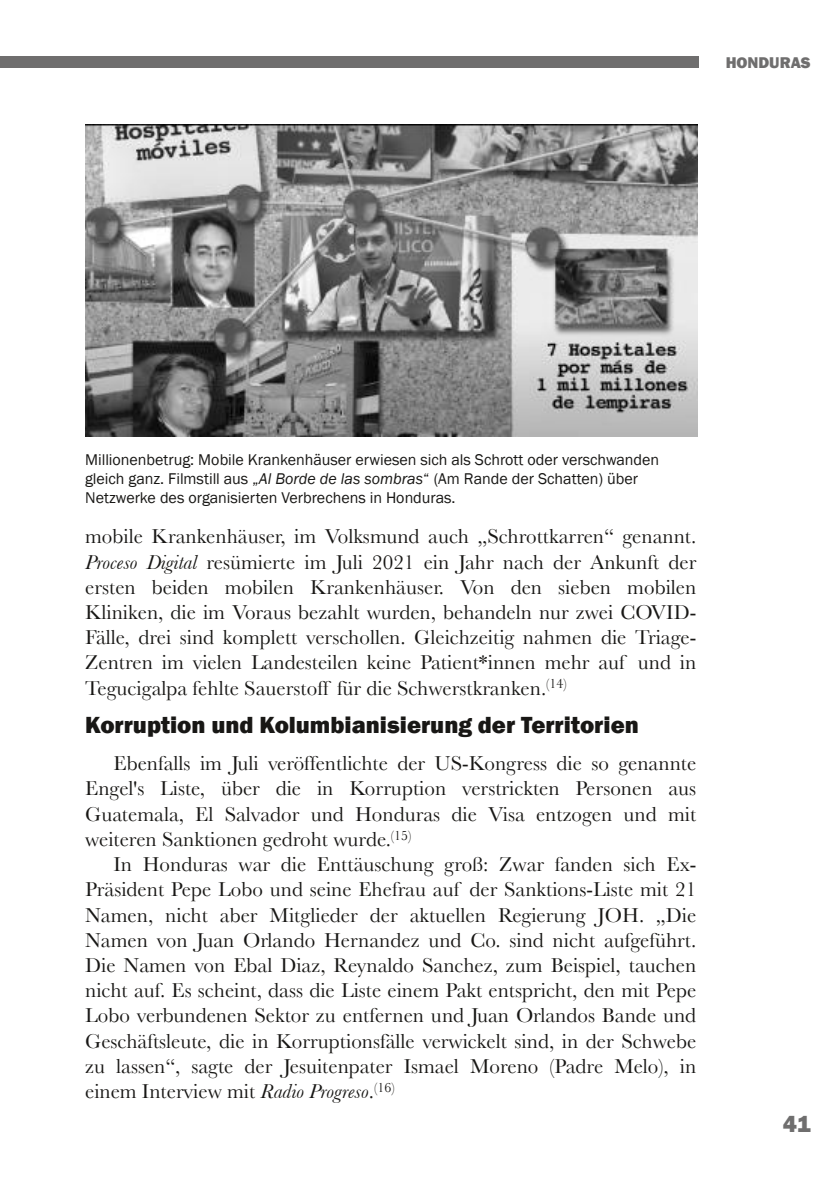
<style>
.page{position:relative;width:840px;height:1191px;background:#fff}
.page>*{position:absolute;margin:0;border:0;box-sizing:border-box;transform-origin:0 0}
.t1{font:800 24px "Franklin Gothic";color:#181715}
.t2{font:800 24px "Franklin Gothic";color:#6f6e6e}
.t3{font:21px/25.2px "Baskerville";color:#181715;text-align:justify}
.t4{font:16px/19.2px "Franklin Gothic";letter-spacing:-.005em;color:#181715}
.t5{font:800 16px "Franklin Gothic";color:#6f6e6e}
.s1{font-style:italic}
</style>
<div class="page">
<div style="left:0;top:57px;width:697px;height:11px;background:#6f6e6e"></div>
<img style="left:85px;top:124px;width:612px;height:312px">
<p class="t5" style="left:725px;top:53px;width:86px">HONDURAS</p>
<p class="t4" style="left:85px;top:449px;width:575px">Millionenbetrug: Mobile Krankenhäuser erwiesen sich als Schrott oder verschwanden gleich ganz. Filmstill aus „<span class="s1">Al Borde de las sombras</span>“ (Am Rande der Schatten) über<br>Netzwerke des organisierten Verbrechens in Honduras.</p>
<p class="t3" style="left:85px;top:524px;width:612px">mobile Krankenhäuser, im Volksmund auch „Schrottkarren“ genannt.<br><span class="s1">Proceso Digital</span> resümierte im Juli 2021 ein Jahr nach der Ankunft der ersten beiden mobilen Krankenhäuser. Von den sieben mobilen Kliniken, die im Voraus bezahlt wurden, behandeln nur zwei COVID-Fälle, drei sind komplett verschollen. Gleichzeitig nahmen die Triage-Zentren im vielen Landesteilen keine Patient*innen mehr auf und in Tegucigalpa fehlte Sauerstoff für die Schwerstkranken.<sup>(14)</sup></p>
<p class="t1" style="left:85px;top:711px;width:555px">Korruption und Kolumbianisierung der Territorien</p>
<p class="t3" style="left:85px;top:751px;width:612px;text-indent:28px">Ebenfalls im Juli veröffentlichte der US-Kongress die so genannte Engel's Liste, über die in Korruption verstrickten Personen aus Guatemala, El Salvador und Honduras die Visa entzogen und mit weiteren Sanktionen gedroht wurde.<sup>(15)</sup></p>
<p class="t3" style="left:85px;top:851px;width:612px;text-indent:28px">In Honduras war die Enttäuschung groß: Zwar fanden sich Ex-Präsident Pepe Lobo und seine Ehefrau auf der Sanktions-Liste mit 21<br>Namen, nicht aber Mitglieder der aktuellen Regierung JOH. „Die Namen von Juan Orlando Hernandez und Co. sind nicht aufgeführt.<br>Die Namen von Ebal Diaz, Reynaldo Sanchez, zum Beispiel, tauchen nicht auf. Es scheint, dass die Liste einem Pakt entspricht, den mit Pepe Lobo verbundenen Sektor zu entfernen und Juan Orlandos Bande und Geschäftsleute, die in Korruptionsfälle verwickelt sind, in der Schwebe zu lassen“, sagte der Jesuitenpater Ismael Moreno (Padre Melo), in einem Interview mit <span class="s1">Radio Progreso</span>.<sup>(16)</sup></p>
<p class="t2" style="left:782px;top:1110px;width:29px">41</p>
</div>
